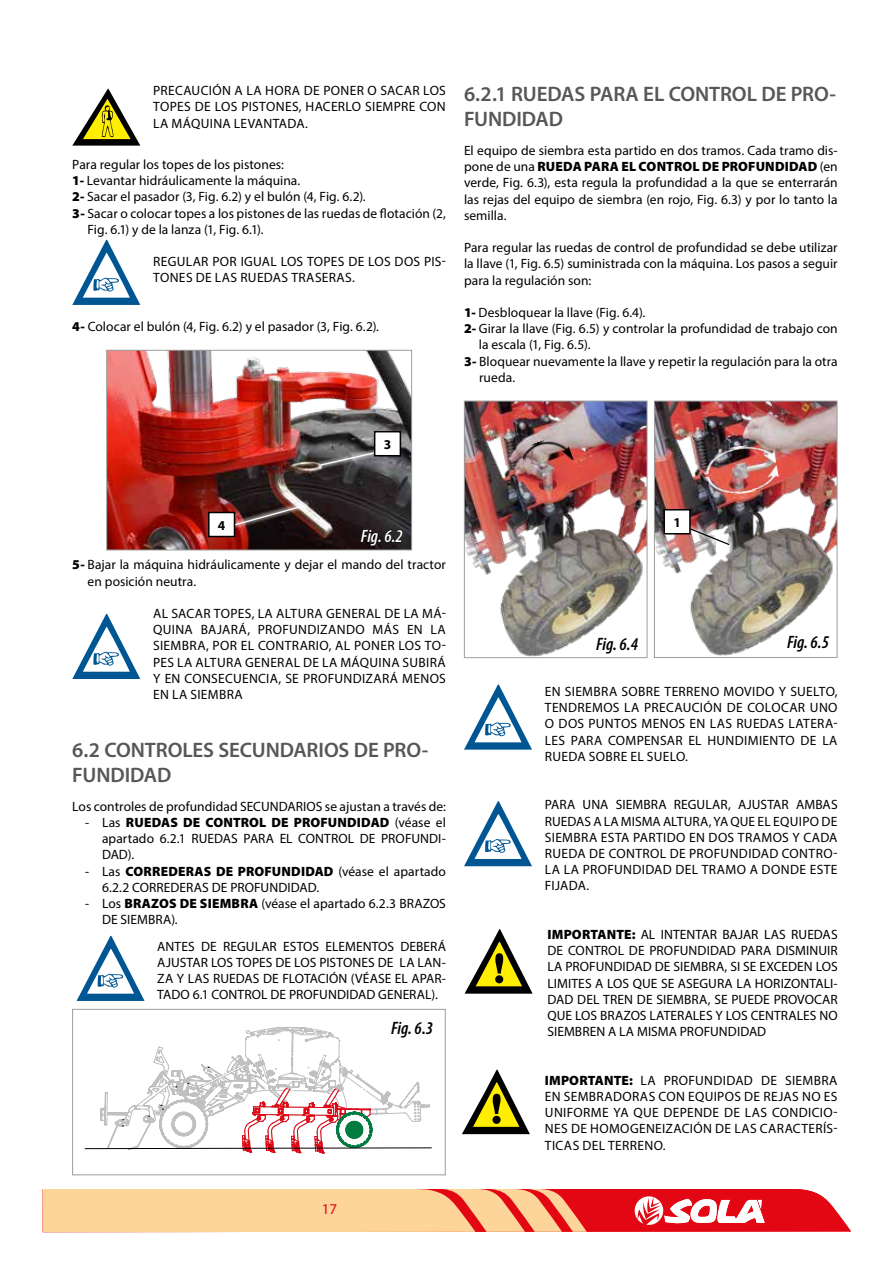
<style>
.page{position:relative;width:893px;height:1263px;background:#fff}
.page>*{position:absolute;margin:0;border:0;box-sizing:border-box;transform-origin:0 0}
.t1{font:600 21px/25.2px "Myriad Pro";letter-spacing:-.005em;color:#575756}
.t2{font:italic 600 condensed 18px "Myriad Pro";letter-spacing:-.005em;color:#000}
.t3{font:italic 600 condensed 18px "Myriad Pro";color:#fff}
.t4{font:15px "Myriad Pro";color:#e30613}
.t5{font:13.5px/16.2px "Myriad Pro";letter-spacing:.005em;color:#000;text-align:justify}
.t6{font:13.5px/16.2px "Myriad Pro";letter-spacing:.025em;color:#000}
.t7{font:700 13.5px "Myriad Pro";color:#000}
.s1{font-weight:900}
</style>
<div class="page">
<svg style="left:43px;top:1189px;width:808px;height:43px;background:#f59776"></svg>
<img style="left:106px;top:349px;width:306px;height:202px">
<svg style="left:360px;top:529px;width:43px;height:17px"></svg>
<svg style="left:219px;top:501px;width:90px;height:31px"></svg>
<svg style="left:221px;top:504px;width:85px;height:26px;background:#4e3433"></svg>
<svg style="left:317px;top:445px;width:77px;height:24px"></svg>
<svg style="left:319px;top:448px;width:72px;height:18px"></svg>
<div style="left:209px;top:512px;width:25px;height:24px;background:#fff"></div>
<div style="left:208px;top:512px;width:27px;height:25px;border:2px solid #000"></div>
<div style="left:375px;top:432px;width:25px;height:24px;background:#fff"></div>
<div style="left:374px;top:431px;width:27px;height:25px;border:2px solid #000"></div>
<svg style="left:72px;top:1009px;width:374px;height:166px"></svg>
<img style="left:464px;top:400px;width:184px;height:258px">
<img style="left:519px;top:432px;width:55px;height:44px">
<img style="left:654px;top:400px;width:184px;height:258px">
<svg style="left:673px;top:519px;width:60px;height:30px"></svg>
<svg style="left:676px;top:522px;width:55px;height:24px"></svg>
<div style="left:664px;top:510px;width:26px;height:24px;background:#fff"></div>
<div style="left:663px;top:509px;width:28px;height:25px;border:2px solid #000"></div>
<img style="left:701px;top:440px;width:75px;height:34px">
<img style="left:705px;top:465px;width:75px;height:34px">
<svg style="left:72px;top:88px;width:68px;height:58px"></svg>
<svg style="left:72px;top:240px;width:68px;height:65px"></svg>
<svg style="left:72px;top:614px;width:68px;height:65px"></svg>
<svg style="left:77px;top:936px;width:68px;height:65px"></svg>
<svg style="left:464px;top:684px;width:68px;height:66px"></svg>
<svg style="left:464px;top:801px;width:68px;height:65px"></svg>
<svg style="left:465px;top:929px;width:68px;height:65px"></svg>
<div style="left:495px;top:975px;width:8px;height:8px;background:#000;border-radius:50%"></div>
<svg style="left:462px;top:1069px;width:68px;height:65px"></svg>
<div style="left:492px;top:1116px;width:9px;height:8px;background:#000;border-radius:50%"></div>
<p class="t5" style="left:153px;top:82px;width:294px">PRECAUCIÓN A LA HORA DE PONER O SACAR LOS TOPES DE LOS PISTONES, HACERLO SIEMPRE CON LA MÁQUINA LEVANTADA.</p>
<p class="t5" style="left:72px;top:156px;width:213px">Para regular los topes de los pistones:</p>
<p class="t5" style="left:72px;top:172px;width:230px"><span class="s1">1-</span> Levantar hidráulicamente la máquina.</p>
<p class="t5" style="left:72px;top:189px;width:295px"><span class="s1">2-</span> Sacar el pasador (3, Fig. 6.2) y el bulón (4, Fig. 6.2).</p>
<p class="t5" style="left:72px;top:205px;width:375px"><span class="s1">3-</span> Sacar o colocar topes a los pistones de las ruedas de flotación (2,</p>
<p class="t5" style="left:87px;top:221px;width:178px">Fig. 6.1) y de la lanza (1, Fig. 6.1).</p>
<p class="t6" style="left:153px;top:253px;width:294px">REGULAR POR IGUAL LOS TOPES DE LOS DOS PIS-<br>TONES DE LAS RUEDAS TRASERAS.</p>
<p class="t5" style="left:72px;top:318px;width:308px"><span class="s1">4-</span> Colocar el bulón (4, Fig. 6.2) y el pasador (3, Fig. 6.2).</p>
<h1 class="t1" style="left:464px;top:81px;width:373px">6.2.1 RUEDAS PARA EL CONTROL DE PRO-<br>FUNDIDAD</h1>
<p class="t5" style="left:464px;top:142px;width:375px">El equipo de siembra esta partido en dos tramos. Cada tramo dis&shy;pone de una <span class="s1">RUEDA PARA EL CONTROL DE PROFUNDIDAD</span> (en verde, Fig. 6.3), esta regula la profundidad a la que se enterrarán las rejas del equipo de siembra (en rojo, Fig. 6.3) y por lo tanto la semilla.</p>
<p class="t5" style="left:464px;top:239px;width:375px">Para regular las ruedas de control de profundidad se debe utilizar la llave (1, Fig. 6.5) suministrada con la máquina. Los pasos a seguir para la regulación son:</p>
<p class="t5" style="left:464px;top:304px;width:183px"><span class="s1">1-</span> Desbloquear la llave (Fig. 6.4).</p>
<p class="t5" style="left:464px;top:320px;width:375px"><span class="s1">2-</span> Girar la llave (Fig. 6.5) y controlar la profundidad de trabajo con</p>
<p class="t5" style="left:479px;top:337px;width:113px">la escala (1, Fig. 6.5).</p>
<p class="t5" style="left:464px;top:353px;width:375px"><span class="s1">3-</span> Bloquear nuevamente la llave y repetir la regulación para la otra</p>
<p class="t5" style="left:479px;top:369px;width:38px">rueda.</p>
<p class="t7" style="left:384px;top:435px;width:9px">3</p>
<p class="t7" style="left:218px;top:516px;width:9px">4</p>
<h2 class="t3" style="left:361px;top:525px;width:43px">Fig. 6.2</h2>
<p class="t5" style="left:88px;top:556px;width:360px;text-indent:-15px"><span class="s1">5-</span> Bajar la máquina hidráulicamente y dejar el mando del tractor en posición neutra.</p>
<p class="t5" style="left:153px;top:605px;width:294px">AL SACAR TOPES, LA ALTURA GENERAL DE LA MÁ-QUINA BAJARÁ, PROFUNDIZANDO MÁS EN LA SIEMBRA, POR EL CONTRARIO, AL PONER LOS TO-PES LA ALTURA GENERAL DE LA MÁQUINA SUBIRÁ Y EN CONSECUENCIA, SE PROFUNDIZARÁ MENOS EN LA SIEMBRA</p>
<h1 class="t1" style="left:72px;top:736px;width:358px">6.2 CONTROLES SECUNDARIOS DE PRO-<br>FUNDIDAD</h1>
<p class="t5" style="left:72px;top:798px;width:375px">Los controles de profundidad SECUNDARIOS se ajustan a través de:</p>
<p class="t5" style="left:102px;top:814px;width:345px;text-indent:-17px">- Las <span class="s1">RUEDAS DE CONTROL DE PROFUNDIDAD</span> (véase el apartado 6.2.1 RUEDAS PARA EL CONTROL DE PROFUNDI-DAD).</p>
<p class="t5" style="left:102px;top:863px;width:345px;text-indent:-17px">- Las <span class="s1">CORREDERAS DE PROFUNDIDAD</span> (véase el apartado<br>6.2.2 CORREDERAS DE PROFUNDIDAD.</p>
<p class="t5" style="left:102px;top:895px;width:345px;text-indent:-17px">- Los <span class="s1">BRAZOS DE SIEMBRA</span> (véase el apartado 6.2.3 BRAZOS<br>DE SIEMBRA).</p>
<p class="t5" style="left:157px;top:938px;width:290px">ANTES DE REGULAR ESTOS ELEMENTOS DEBERÁ AJUSTAR LOS TOPES DE LOS PISTONES DE LA LAN-ZA Y LAS RUEDAS DE FLOTACIÓN (VÉASE EL APAR-TADO 6.1 CONTROL DE PROFUNDIDAD GENERAL).</p>
<h2 class="t2" style="left:391px;top:1017px;width:43px">Fig. 6.3</h2>
<p class="t4" style="left:322px;top:1199px;width:17px">17</p>
<p class="t7" style="left:673px;top:513px;width:9px">1</p>
<h2 class="t2" style="left:596px;top:633px;width:43px">Fig. 6.4</h2>
<h2 class="t2" style="left:787px;top:630px;width:43px">Fig. 6.5</h2>
<p class="t5" style="left:545px;top:683px;width:294px">EN SIEMBRA SOBRE TERRENO MOVIDO Y SUELTO, TENDREMOS LA PRECAUCIÓN DE COLOCAR UNO O DOS PUNTOS MENOS EN LAS RUEDAS LATERA-LES PARA COMPENSAR EL HUNDIMIENTO DE LA RUEDA SOBRE EL SUELO.</p>
<p class="t5" style="left:545px;top:796px;width:294px">PARA UNA SIEMBRA REGULAR, AJUSTAR AMBAS RUEDAS A LA MISMA ALTURA, YA QUE EL EQUIPO DE SIEMBRA ESTA PARTIDO EN DOS TRAMOS Y CADA RUEDA DE CONTROL DE PROFUNDIDAD CONTRO-LA LA PROFUNDIDAD DEL TRAMO A DONDE ESTE FIJADA.</p>
<p class="t5" style="left:547px;top:926px;width:292px"><span class="s1">IMPORTANTE:</span> AL INTENTAR BAJAR LAS RUEDAS DE CONTROL DE PROFUNDIDAD PARA DISMINUIR LA PROFUNDIDAD DE SIEMBRA, SI SE EXCEDEN LOS LIMITES A LOS QUE SE ASEGURA LA HORIZONTALI-DAD DEL TREN DE SIEMBRA, SE PUEDE PROVOCAR QUE LOS BRAZOS LATERALES Y LOS CENTRALES NO SIEMBREN A LA MISMA PROFUNDIDAD</p>
<p class="t5" style="left:545px;top:1072px;width:294px"><span class="s1">IMPORTANTE:</span> LA PROFUNDIDAD DE SIEMBRA EN SEMBRADORAS CON EQUIPOS DE REJAS NO ES UNIFORME YA QUE DEPENDE DE LAS CONDICIO-NES DE HOMOGENEIZACIÓN DE LAS CARACTERÍS-TICAS DEL TERRENO.</p>
</div>
